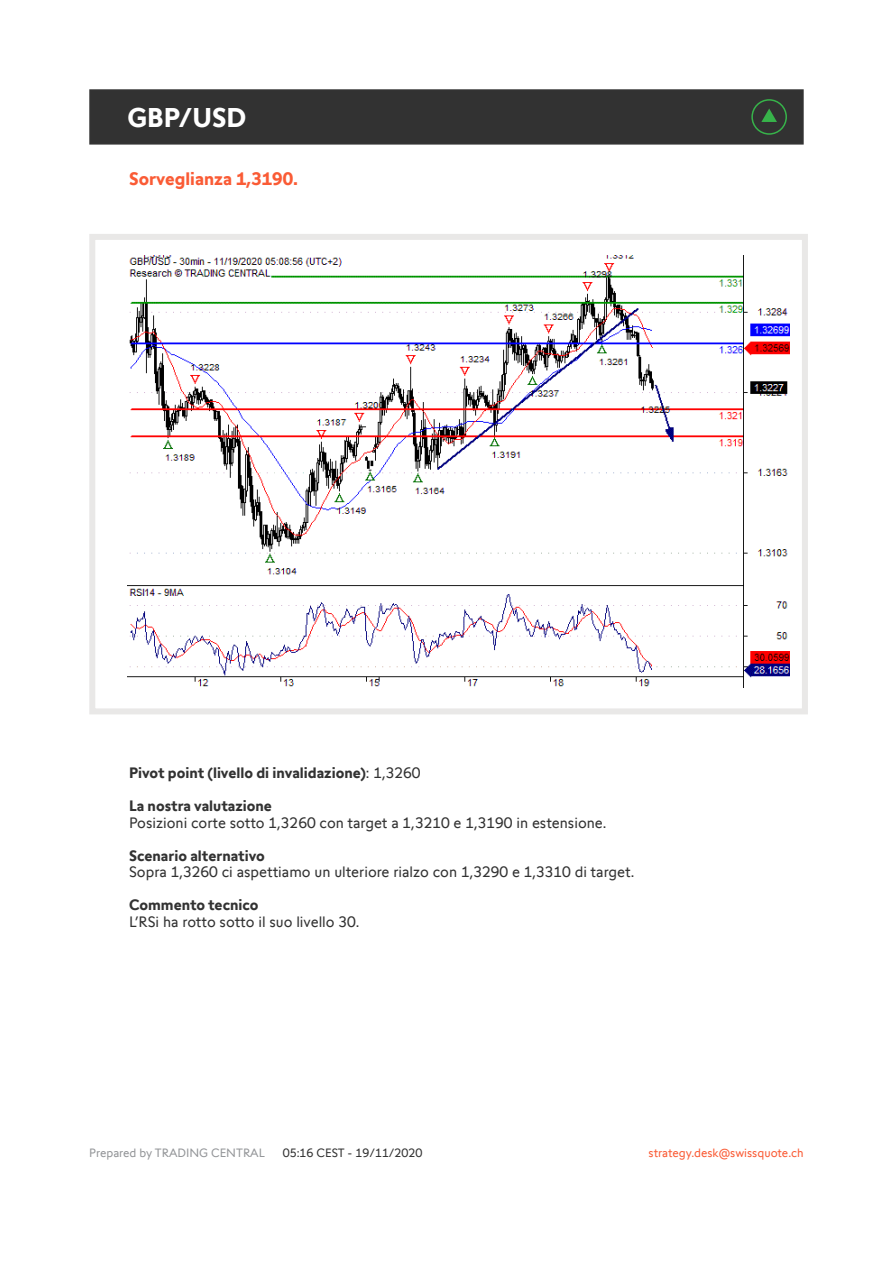
<style>
.page{position:relative;width:893px;height:1263px;background:#fff}
.page>*{position:absolute;margin:0;border:0;box-sizing:border-box;transform-origin:0 0}
.t1{font:700 27px "Swissquote CT";color:#fff}
.t2{font:700 18px "Swissquote CT";color:#fa5b35}
.t3{font:15px "Swissquote CT";color:#323232}
.t4{font:700 15px "Swissquote CT";color:#323232}
.t5{font:12px "Swissquote CT";color:#fa5b35}
.t6{font:12px "Swissquote CT";color:#939598}
.t7{font:12px "Swissquote CT";color:#323232}
.s1{font-weight:400}
</style>
<div class="page">
<div style="left:89px;top:234px;width:719px;height:480px;border:6px solid #e9e8e7"></div>
<div style="left:89px;top:89px;width:715px;height:56px;background:#323232;border:2px solid #323232"></div>
<img style="left:128px;top:255px;width:661px;height:432px">
<svg style="left:751px;top:99px;width:36px;height:36px"></svg>
<h1 class="t1" style="left:128px;top:101px;width:120px">GBP/USD</h1>
<p class="t2" style="left:129px;top:168px;width:170px">Sorveglianza 1,3190.</p>
<p class="t4" style="left:129px;top:764px;width:293px">Pivot point (livello di invalidazione)<span class="s1">: 1,3260</span></p>
<p class="t4" style="left:129px;top:797px;width:144px">La nostra valutazione</p>
<p class="t3" style="left:129px;top:814px;width:479px">Posizioni corte sotto 1,3260 con target a 1,3210 e 1,3190 in estensione.</p>
<p class="t4" style="left:129px;top:846px;width:137px">Scenario alternativo</p>
<p class="t3" style="left:129px;top:863px;width:507px">Sopra 1,3260 ci aspettiamo un ulteriore rialzo con 1,3290 e 1,3310 di target.</p>
<p class="t4" style="left:129px;top:896px;width:131px">Commento tecnico</p>
<p class="t3" style="left:129px;top:913px;width:232px">L’RSi ha rotto sotto il suo livello 30.</p>
<p class="t6" style="left:89px;top:1145px;width:177px">Prepared by TRADING CENTRAL</p>
<p class="t7" style="left:283px;top:1145px;width:141px">05:16 CEST - 19/11/2020</p>
<p class="t5" style="left:649px;top:1145px;width:157px">strategy.desk@swissquote.ch</p>
</div>
